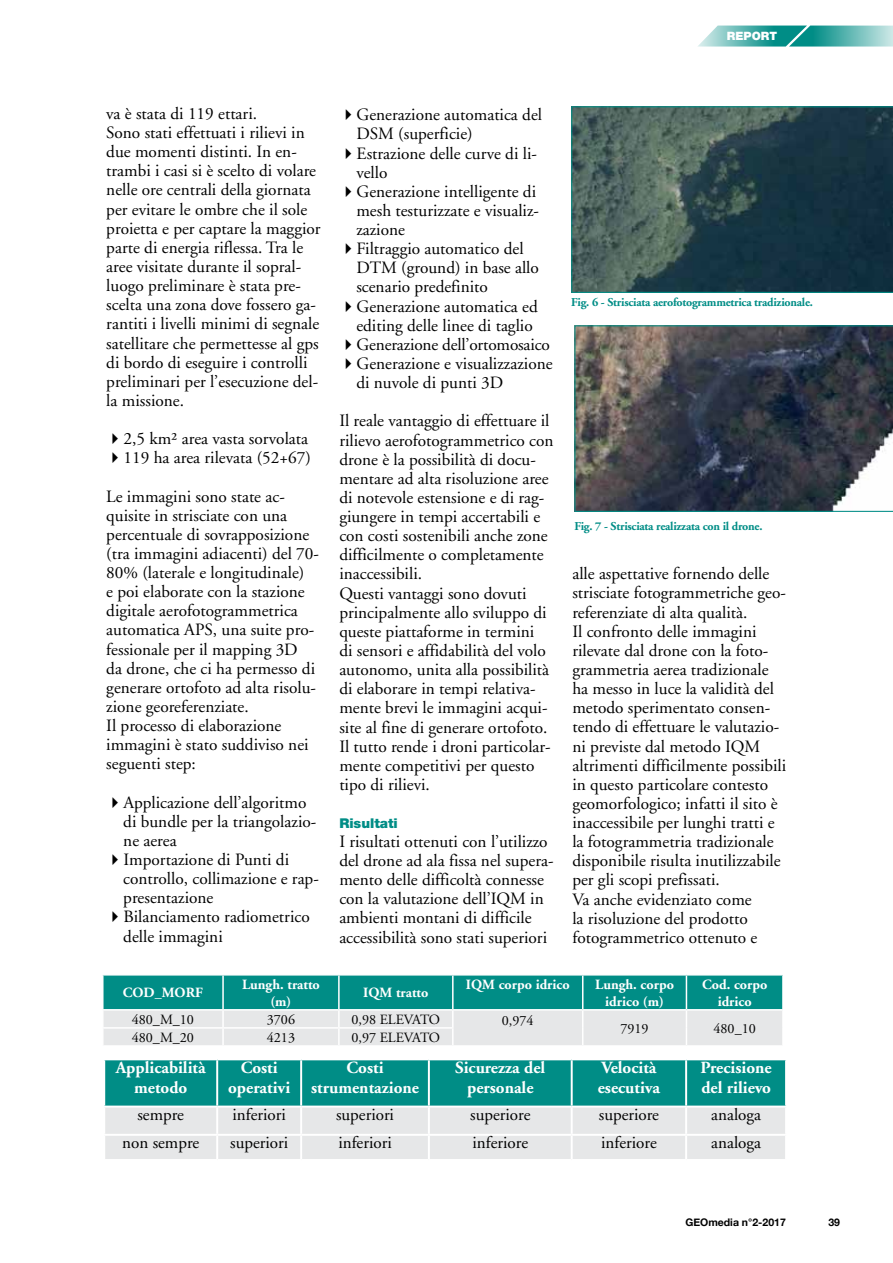
<style>
.page{position:relative;width:893px;height:1263px;background:#fff}
.page>*{position:absolute;margin:0;border:0;box-sizing:border-box;transform-origin:0 0}
.t1{font:17.25px/19.2px "Adobe Garamond";color:#000}
.t2{font:700 17.1px/20.4px "Adobe Garamond";color:#fff;text-align:center}
.t3{font:17.1px "Adobe Garamond";color:#000}
.t4{font:700 14.1px/17px "Adobe Garamond";color:#fff;text-align:center}
.t5{font:14.1px "Adobe Garamond";color:#000}
.t6{font:900 13.5px "Helvetica Neue";color:#008d86}
.t7{font:700 12px "Adobe Garamond";letter-spacing:-.02em;color:#008d86}
.t8{font:900 11.55px "Helvetica Neue";color:#fff}
.t9{font:700 10.5px "Helvetica Neue";color:#000}
</style>
<div class="page">
<svg style="left:698px;top:26px;width:195px;height:21px;background:#60b7b3"></svg>
<svg style="left:571px;top:106px;width:322px;height:187px;background:#2f4b4f"></svg>
<svg style="left:574px;top:325px;width:319px;height:187px;background:#464b52"></svg>
<svg style="left:102px;top:975px;width:681px;height:70px;background:#7abdbb"></svg>
<svg style="left:105px;top:1060px;width:680px;height:99px;background:#7abdba"></svg>
<hr style="left:216px;top:1060px;width:2px;height:45px;background:#fff">
<hr style="left:300px;top:1060px;width:2px;height:45px;background:#fff">
<hr style="left:428px;top:1060px;width:2px;height:45px;background:#fff">
<hr style="left:571px;top:1060px;width:2px;height:45px;background:#fff">
<hr style="left:685px;top:1060px;width:2px;height:45px;background:#fff">
<hr style="left:103px;top:1105px;width:114px;height:2px;background:#fff">
<hr style="left:217px;top:1105px;width:84px;height:2px;background:#fff">
<hr style="left:216px;top:1107px;width:2px;height:27px;background:#fff">
<hr style="left:301px;top:1105px;width:128px;height:2px;background:#fff">
<hr style="left:300px;top:1107px;width:2px;height:27px;background:#fff">
<hr style="left:429px;top:1105px;width:143px;height:2px;background:#fff">
<hr style="left:428px;top:1107px;width:2px;height:27px;background:#fff">
<hr style="left:572px;top:1105px;width:114px;height:2px;background:#fff">
<hr style="left:571px;top:1107px;width:2px;height:27px;background:#fff">
<hr style="left:686px;top:1105px;width:101px;height:2px;background:#fff">
<hr style="left:685px;top:1107px;width:2px;height:27px;background:#fff">
<hr style="left:103px;top:1134px;width:114px;height:2px;background:#fff">
<hr style="left:217px;top:1134px;width:84px;height:2px;background:#fff">
<hr style="left:216px;top:1136px;width:2px;height:23px;background:#fff">
<hr style="left:301px;top:1134px;width:128px;height:2px;background:#fff">
<hr style="left:300px;top:1136px;width:2px;height:23px;background:#fff">
<hr style="left:429px;top:1134px;width:143px;height:2px;background:#fff">
<hr style="left:428px;top:1136px;width:2px;height:23px;background:#fff">
<hr style="left:572px;top:1134px;width:114px;height:2px;background:#fff">
<hr style="left:571px;top:1136px;width:2px;height:23px;background:#fff">
<hr style="left:686px;top:1134px;width:101px;height:2px;background:#fff">
<hr style="left:685px;top:1136px;width:2px;height:23px;background:#fff">
<p class="t8" style="left:727px;top:29px;width:52px">REPORT</p>
<p class="t1" style="left:106px;top:104px;width:216px">va è stata di 119 ettari.<br>Sono stati effettuati i rilievi in due momenti distinti. In en&shy;trambi i casi si è scelto di volare nelle ore centrali della giornata per evitare le ombre che il sole proietta e per captare la maggior parte di energia riflessa. Tra le aree visitate durante il sopral&shy;luogo preliminare è stata pre&shy;scelta una zona dove fossero ga&shy;rantiti i livelli minimi di segnale satellitare che permettesse al gps di bordo di eseguire i controlli preliminari per l’esecuzione del&shy;la missione.</p>
<p class="t1" style="left:106px;top:429px;width:203px">✔ 2,5 km² area vasta sorvolata</p>
<p class="t1" style="left:106px;top:449px;width:206px">✔ 119 ha area rilevata (52+67)</p>
<p class="t1" style="left:106px;top:487px;width:214px">Le immagini sono state ac&shy;quisite in strisciate con una percentuale di sovrapposizione (tra immagini adiacenti) del 70-<br>80% (laterale e longitudinale)<br>e poi elaborate con la stazione digitale aerofotogrammetrica automatica APS, una suite pro&shy;fessionale per il mapping 3D<br>da drone, che ci ha permesso di generare ortofoto ad alta risolu&shy;zione georeferenziate.<br>Il processo di elaborazione immagini è stato suddiviso nei seguenti step:</p>
<p class="t1" style="left:123px;top:793px;width:195px;text-indent:-17px">✔ Applicazione dell’algoritmo di bundle per la triangolazio&shy;ne aerea</p>
<p class="t1" style="left:123px;top:850px;width:197px;text-indent:-17px">✔ Importazione di Punti di controllo, collimazione e rap&shy;presentazione</p>
<p class="t1" style="left:123px;top:908px;width:188px;text-indent:-17px">✔ Bilanciamento radiometrico delle immagini</p>
<p class="t1" style="left:356px;top:106px;width:187px;text-indent:-17px">✔ Generazione automatica del<br>DSM (superficie)</p>
<p class="t1" style="left:356px;top:144px;width:182px;text-indent:-17px">✔ Estrazione delle curve di li&shy;vello</p>
<p class="t1" style="left:356px;top:182px;width:184px;text-indent:-17px">✔ Generazione intelligente di mesh testurizzate e visualiz&shy;zazione</p>
<p class="t1" style="left:356px;top:240px;width:184px;text-indent:-17px">✔ Filtraggio automatico del<br>DTM (ground) in base allo scenario predefinito</p>
<p class="t1" style="left:339px;top:297px;width:200px;text-align:right">✔ Generazione automatica ed editing delle linee di taglio</p>
<p class="t1" style="left:339px;top:335px;width:212px">✔ Generazione dell’ortomosaico</p>
<p class="t1" style="left:356px;top:354px;width:198px;text-indent:-17px">✔ Generazione e visualizzazione di nuvole di punti 3D</p>
<p class="t1" style="left:339px;top:412px;width:216px">Il reale vantaggio di effettuare il rilievo aerofotogrammetrico con drone è la possibilità di docu&shy;mentare ad alta risoluzione aree di notevole estensione e di rag&shy;giungere in tempi accertabili e con costi sostenibili anche zone difficilmente o completamente inaccessibili.<br>Questi vantaggi sono dovuti principalmente allo sviluppo di queste piattaforme in termini<br>di sensori e affidabilità del volo autonomo, unita alla possibilità di elaborare in tempi relativa&shy;mente brevi le immagini acqui&shy;site al fine di generare ortofoto.<br>Il tutto rende i droni particolar&shy;mente competitivi per questo tipo di rilievi.</p>
<p class="t6" style="left:339px;top:815px;width:60px">Risultati</p>
<p class="t1" style="left:339px;top:832px;width:216px">I risultati ottenuti con l’utilizzo del drone ad ala fissa nel supera&shy;mento delle difficoltà connesse con la valutazione dell’IQM in ambienti montani di difficile accessibilità sono stati superiori</p>
<p class="t7" style="left:571px;top:296px;width:243px">Fig. 6 - Strisciata aerofotogrammetrica tradizionale.</p>
<p class="t7" style="left:574px;top:520px;width:190px">Fig. 7 - Strisciata realizzata con il drone.</p>
<p class="t1" style="left:572px;top:565px;width:215px">alle aspettative fornendo delle strisciate fotogrammetriche geo&shy;referenziate di alta qualità.<br>Il confronto delle immagini rilevate dal drone con la foto&shy;grammetria aerea tradizionale ha messo in luce la validità del metodo sperimentato consen&shy;tendo di effettuare le valutazio&shy;ni previste dal metodo IQM altrimenti difficilmente possibili in questo particolare contesto geomorfologico; infatti il sito è inaccessibile per lunghi tratti e la fotogrammetria tradizionale disponibile risulta inutilizzabile per gli scopi prefissati.<br>Va anche evidenziato come<br>la risoluzione del prodotto fotogrammetrico ottenuto e</p>
<p class="t4" style="left:123px;top:985px;width:81px">COD_MORF</p>
<p class="t4" style="left:242px;top:976px;width:79px">Lungh. tratto (m)</p>
<p class="t4" style="left:363px;top:985px;width:67px">IQM tratto</p>
<p class="t4" style="left:466px;top:976px;width:105px">IQM corpo idrico</p>
<p class="t4" style="left:595px;top:976px;width:80px">Lungh. corpo idrico (m)</p>
<p class="t4" style="left:702px;top:976px;width:67px">Cod. corpo idrico</p>
<p class="t5" style="left:132px;top:1012px;width:64px">480_M_10</p>
<p class="t5" style="left:267px;top:1012px;width:30px">3706</p>
<p class="t5" style="left:351px;top:1012px;width:90px">0,98 ELEVATO</p>
<p class="t5" style="left:502px;top:1012px;width:33px">0,974</p>
<p class="t5" style="left:620px;top:1021px;width:30px">7919</p>
<p class="t5" style="left:713px;top:1021px;width:44px">480_10</p>
<p class="t5" style="left:132px;top:1030px;width:64px">480_M_20</p>
<p class="t5" style="left:267px;top:1030px;width:30px">4213</p>
<p class="t5" style="left:351px;top:1030px;width:90px">0,97 ELEVATO</p>
<p class="t2" style="left:116px;top:1057px;width:91px">Applicabilità metodo</p>
<p class="t2" style="left:228px;top:1057px;width:64px">Costi operativi</p>
<p class="t2" style="left:311px;top:1057px;width:109px">Costi strumentazione</p>
<p class="t2" style="left:455px;top:1057px;width:91px">Sicurezza del personale</p>
<p class="t2" style="left:598px;top:1057px;width:64px;text-align:left">Velocità esecutiva</p>
<p class="t2" style="left:700px;top:1057px;width:73px;text-align:left">Precisione del rilievo</p>
<p class="t3" style="left:137px;top:1105px;width:48px">sempre</p>
<p class="t3" style="left:233px;top:1105px;width:55px">inferiori</p>
<p class="t3" style="left:336px;top:1105px;width:59px">superiori</p>
<p class="t3" style="left:470px;top:1105px;width:62px">superiore</p>
<p class="t3" style="left:599px;top:1105px;width:62px">superiore</p>
<p class="t3" style="left:711px;top:1105px;width:51px">analoga</p>
<p class="t3" style="left:122px;top:1134px;width:78px">non sempre</p>
<p class="t3" style="left:230px;top:1134px;width:59px">superiori</p>
<p class="t3" style="left:338px;top:1134px;width:55px">inferiori</p>
<p class="t3" style="left:473px;top:1134px;width:57px">inferiore</p>
<p class="t3" style="left:601px;top:1134px;width:57px">inferiore</p>
<p class="t3" style="left:711px;top:1134px;width:51px">analoga</p>
<p class="t9" style="left:685px;top:1214px;width:102px">GEOmedia n°2-2017</p>
<p class="t9" style="left:828px;top:1214px;width:13px">39</p>
</div>
